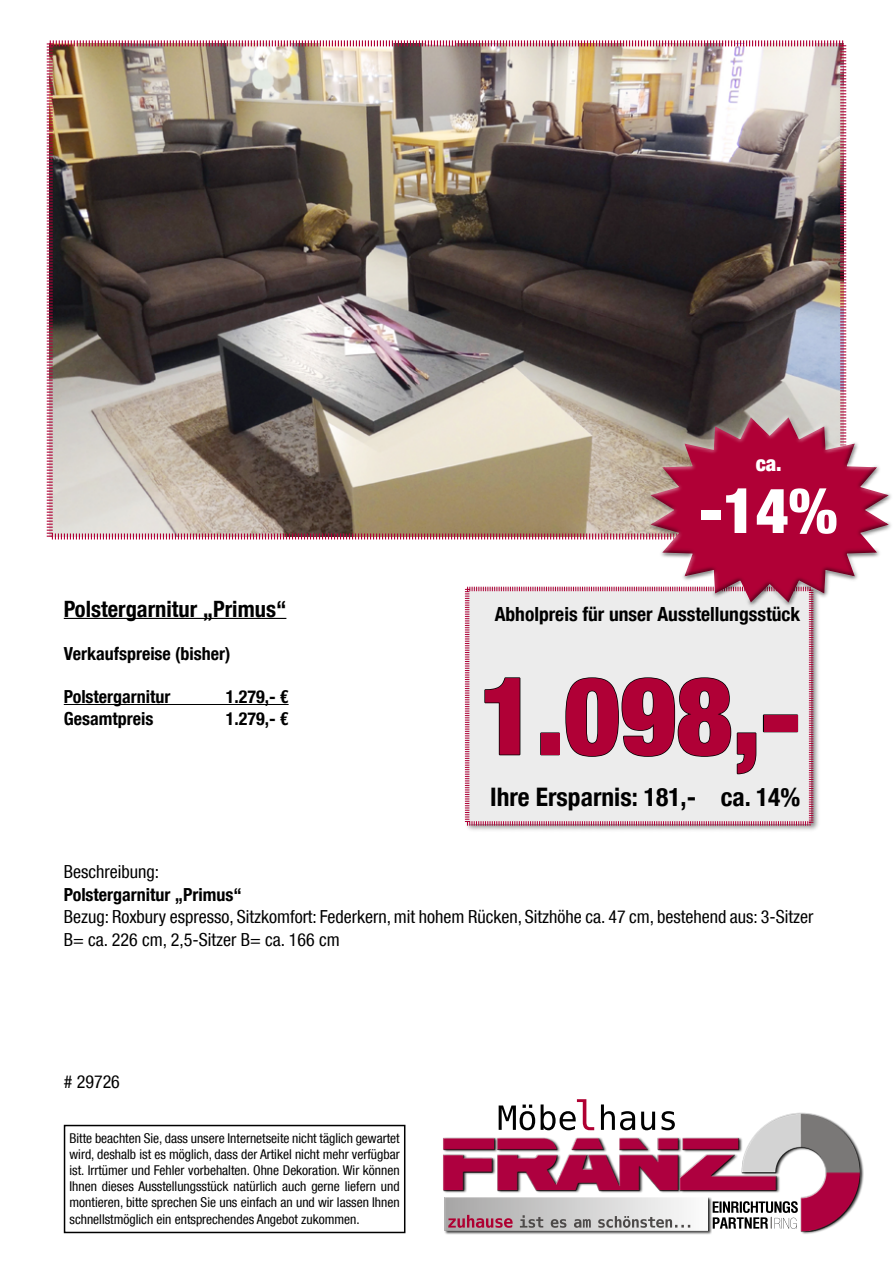
<style>
.page{position:relative;width:893px;height:1263px;background:#fff}
.page>*{position:absolute;margin:0;border:0;box-sizing:border-box;transform-origin:0 0}
.t1{font:900 condensed 108px "Helvetica Neue LT Com";color:#b00036}
.t2{font:900 condensed 63px "Helvetica Neue LT Com";color:#fff}
.t3{font:700 condensed 25.5px "Helvetica Neue LT Com";color:#000}
.t4{font:700 condensed 22.5px "Helvetica Neue LT Com";color:#000}
.t5{font:900 condensed 21px "Helvetica Neue LT Com";color:#fff}
.t6{font:700 condensed 19.5px "Helvetica Neue LT Com";color:#000}
.t7{font:condensed 18px/22.5px "Helvetica Neue LT Com";color:#000}
.t8{font:700 condensed 18px "Helvetica Neue LT Com";color:#000}
.t9{font:condensed 13.5px/16.2px "Helvetica Neue LT Com";color:#000;text-align:justify}
</style>
<div class="page">
<img style="left:46px;top:40px;width:801px;height:500px">
<hr style="left:64px;top:618px;width:222px;height:1px;background:#000">
<hr style="left:64px;top:704px;width:225px;height:1px;background:#000">
<div style="left:464px;top:586px;width:357px;height:247px;background:#000;opacity:.45"></div>
<svg style="left:464px;top:586px;width:350px;height:240px;background:#e2ddde"></svg>
<div style="left:64px;top:1125px;width:341px;height:108px;border:2px solid #000"></div>
<div style="left:444px;top:1112px;width:415px;height:119px;background:#fff;opacity:.75"></div>
<div style="left:444px;top:1130px;width:416px;height:101px;background:#000;opacity:.75"></div>
<div style="left:444px;top:1197px;width:268px;height:37px;background:#000;opacity:.75"></div>
<div style="left:444px;top:1197px;width:265px;height:34px;background:#000;opacity:.75"></div>
<svg style="left:520px;top:1215px;width:170px;height:13px;background:#b1b0b0"></svg>
<svg style="left:448px;top:1215px;width:65px;height:13px"></svg>
<svg style="left:713px;top:1201px;width:85px;height:28px"></svg>
<svg style="left:499px;top:1099px;width:176px;height:31px"></svg>
<div style="left:645px;top:412px;width:247px;height:184px;background:#fff;opacity:.75"></div>
<div style="left:647px;top:415px;width:246px;height:193px;background:#000;opacity:.75"></div>
<h3 class="t4" style="left:64px;top:595px;width:224px">Polstergarnitur „Primus“</h3>
<h3 class="t8" style="left:64px;top:643px;width:168px">Verkaufspreise (bisher)</h3>
<h3 class="t8" style="left:64px;top:686px;width:108px">Polstergarnitur</h3>
<h3 class="t8" style="left:226px;top:686px;width:64px">1.279,- €</h3>
<h3 class="t8" style="left:64px;top:707px;width:91px">Gesamtpreis</h3>
<h3 class="t8" style="left:226px;top:707px;width:64px">1.279,- €</h3>
<h3 class="t5" style="left:756px;top:451px;width:28px">ca.</h3>
<h2 class="t2" style="left:700px;top:473px;width:139px">-14%</h2>
<h3 class="t6" style="left:495px;top:602px;width:307px">Abholpreis für unser Ausstellungsstück</h3>
<h1 class="t1" style="left:480px;top:652px;width:322px">1.098,-</h1>
<h3 class="t3" style="left:490px;top:781px;width:312px">Ihre Ersparnis: 181,- ca. 14%</h3>
<h3 class="t7" style="left:64px;top:860px;width:97px">Beschreibung:</h3>
<h3 class="t8" style="left:64px;top:883px;width:180px">Polstergarnitur „Primus“</h3>
<h3 class="t7" style="left:64px;top:905px;width:751px">Bezug: Roxbury espresso, Sitzkomfort: Federkern, mit hohem Rücken, Sitzhöhe ca. 47 cm, bestehend aus: 3-Sitzer<br>B= ca. 226 cm, 2,5-Sitzer B= ca. 166 cm</h3>
<h3 class="t7" style="left:64px;top:1070px;width:58px"># 29726</h3>
<p class="t9" style="left:70px;top:1129px;width:332px">Bitte beachten Sie, dass unsere Internetseite nicht täglich gewartet wird, deshalb ist es möglich, dass der Artikel nicht mehr verfügbar ist. Irrtümer und Fehler vorbehalten. Ohne Dekoration. Wir können Ihnen dieses Ausstellungsstück natürlich auch gerne liefern und montieren, bitte sprechen Sie uns einfach an und wir lassen Ihnen schnellstmöglich ein entsprechendes Angebot zukommen.</p>
</div>
